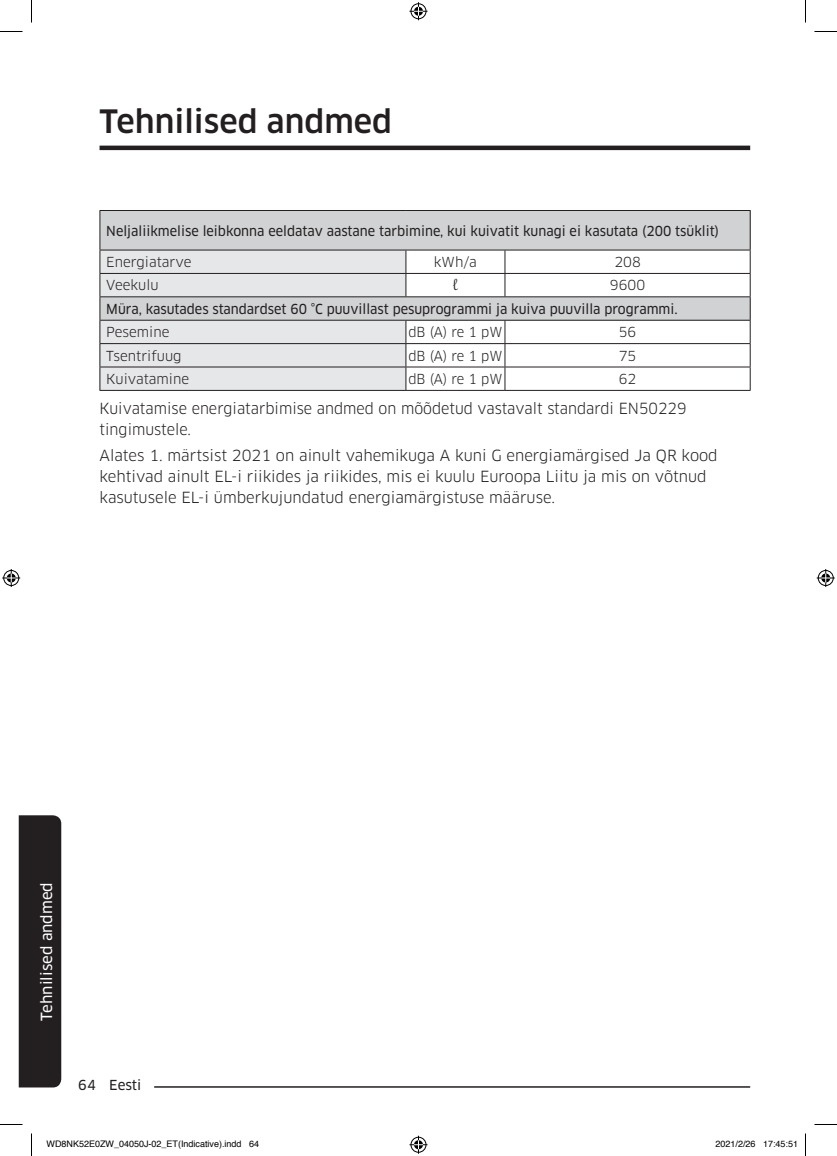
<style>
.page{position:relative;width:837px;height:1156px;background:#fff}
.page>*{position:absolute;margin:0;border:0;box-sizing:border-box;transform-origin:0 0}
.t1{font:500 31.5px "Samsung Clan Pro";color:#231f20}
.t2{font:15px/21px "Samsung Clan Pro";color:#231f20}
.t3{font:15px "Samsung Clan Pro News";color:#fff}
.Table_Body{font:13.5px "Samsung Clan Pro News";color:#231f20;scale:.95 1}
.Table_Body-2{font:13.5px "Samsung Clan Pro";color:#231f20}
.P_Small_Text-center{font:13.5px "Samsung Clan Pro";color:#231f20}
.Table_Body-3{font:13.5px "Samsung Clan Pro News";color:#231f20}
.Table_Body-4{font:13.5px "Trajan Pro";color:#231f20}
.t4{font:9px "Helvetica";color:#000}
</style>
<div class="page">
<hr style="left:100px;top:1086px;width:650px;height:1px;background:#231f20">
<div style="left:78px;top:1077px;width:76px;height:15px;background:#fff"></div>
<div style="left:19px;top:815px;width:42px;height:272px;background:#231f20"></div>
<hr style="left:100px;top:146px;width:650px;height:4px;background:#231f20">
<div style="left:100px;top:210px;width:650px;height:40px;background:#d1d2d4"></div>
<svg style="left:406px;top:251px;width:99px;height:139px"></svg>
<div style="left:100px;top:297px;width:650px;height:23px;background:#d1d2d4"></div>
<hr style="left:100px;top:211px;width:1px;height:39px;background:#231f20">
<svg style="left:100px;top:251px;width:306px;height:139px"></svg>
<hr style="left:100px;top:210px;width:306px;height:1px;background:#231f20">
<hr style="left:406px;top:210px;width:99px;height:1px;background:#231f20">
<hr style="left:505px;top:210px;width:245px;height:1px;background:#231f20">
<hr style="left:100px;top:250px;width:306px;height:1px;background:#231f20">
<hr style="left:406px;top:250px;width:99px;height:1px;background:#231f20">
<hr style="left:100px;top:273px;width:306px;height:1px;background:#231f20">
<hr style="left:406px;top:273px;width:99px;height:1px;background:#231f20">
<hr style="left:100px;top:296px;width:306px;height:1px;background:#231f20">
<hr style="left:406px;top:296px;width:99px;height:1px;background:#231f20">
<hr style="left:100px;top:320px;width:306px;height:1px;background:#231f20">
<hr style="left:100px;top:343px;width:306px;height:1px;background:#231f20">
<hr style="left:100px;top:367px;width:306px;height:1px;background:#231f20">
<hr style="left:100px;top:390px;width:306px;height:1px;background:#231f20">
<hr style="left:750px;top:211px;width:1px;height:39px;background:#231f20">
<hr style="left:406px;top:320px;width:99px;height:1px;background:#231f20">
<hr style="left:406px;top:343px;width:99px;height:1px;background:#231f20">
<hr style="left:406px;top:367px;width:99px;height:1px;background:#231f20">
<svg style="left:505px;top:250px;width:246px;height:140px"></svg>
<hr style="left:406px;top:390px;width:99px;height:1px;background:#231f20">
<hr style="left:505px;top:390px;width:245px;height:1px;background:#231f20">
<svg style="left:0;top:31px;width:22px;height:1px"></svg>
<svg style="left:814px;top:31px;width:23px;height:1px"></svg>
<svg style="left:0;top:1124px;width:22px;height:1px"></svg>
<svg style="left:814px;top:1124px;width:23px;height:1px"></svg>
<svg style="left:31px;top:0;width:1px;height:22px"></svg>
<svg style="left:31px;top:1133px;width:1px;height:23px"></svg>
<svg style="left:805px;top:0;width:1px;height:22px"></svg>
<svg style="left:805px;top:1133px;width:1px;height:23px"></svg>
<svg style="left:409px;top:2px;width:18px;height:18px"></svg>
<svg style="left:409px;top:1136px;width:18px;height:18px"></svg>
<svg style="left:2px;top:569px;width:18px;height:18px"></svg>
<svg style="left:817px;top:569px;width:18px;height:18px"></svg>
<h1 class="t1" style="left:100px;top:103px;width:294px">Tehnilised andmed</h1>
<p class="Table_Body" style="left:106px;top:223px;width:646px">Neljaliikmelise leibkonna eeldatav aastane tarbimine, kui kuivatit kunagi ei kasutata (200 tsüklit)</p>
<p class="Table_Body-2" style="left:106px;top:254px;width:87px">Energiatarve</p>
<p class="Table_Body-2" style="left:434px;top:254px;width:45px">kWh/a</p>
<p class="Table_Body-2" style="left:614px;top:254px;width:28px">208</p>
<p class="Table_Body-2" style="left:106px;top:277px;width:54px">Veekulu</p>
<p class="Table_Body-4" style="left:453px;top:277px;width:7px">ℓ</p>
<p class="Table_Body-2" style="left:610px;top:277px;width:37px">9600</p>
<p class="Table_Body" style="left:106px;top:301px;width:603px">Müra, kasutades standardset 60 °C puuvillast pesuprogrammi ja kuiva puuvilla programmi.</p>
<p class="Table_Body-2" style="left:106px;top:324px;width:65px">Pesemine</p>
<p class="P_Small_Text-center" style="left:408px;top:324px;width:96px">dB (A) re 1 pW</p>
<p class="Table_Body-2" style="left:619px;top:324px;width:19px">56</p>
<p class="Table_Body-2" style="left:106px;top:348px;width:77px">Tsentrifuug</p>
<p class="P_Small_Text-center" style="left:408px;top:348px;width:96px">dB (A) re 1 pW</p>
<p class="Table_Body-2" style="left:619px;top:348px;width:19px">75</p>
<p class="Table_Body-2" style="left:106px;top:371px;width:84px">Kuivatamine</p>
<p class="P_Small_Text-center" style="left:408px;top:371px;width:96px">dB (A) re 1 pW</p>
<p class="Table_Body-2" style="left:619px;top:371px;width:19px">62</p>
<p class="t2" style="left:100px;top:398px;width:588px">Kuivatamise energiatarbimise andmed on mõõdetud vastavalt standardi EN50229 tingimustele.</p>
<p class="t2" style="left:100px;top:444px;width:620px">Alates 1. märtsist 2021 on ainult vahemikuga A kuni G energiamärgised Ja QR kood kehtivad ainult EL-i riikides ja riikides, mis ei kuulu Euroopa Liitu ja mis on võtnud kasutusele EL-i ümberkujundatud energiamärgistuse määruse.</p>
<p class="t3" style="left:38px;top:1020px;width:140px;rotate:-90deg">Tehnilised andmed</p>
<p class="Table_Body-3" style="left:78px;top:1077px;width:65px">64 Eesti</p>
<p class="t4" style="left:46px;top:1138px;width:214px">WD8NK52E0ZW_04050J-02_ET(Indicative).indd 64</p>
<p class="t4" style="left:715px;top:1138px;width:84px">2021/2/26 17:45:51</p>
</div>
